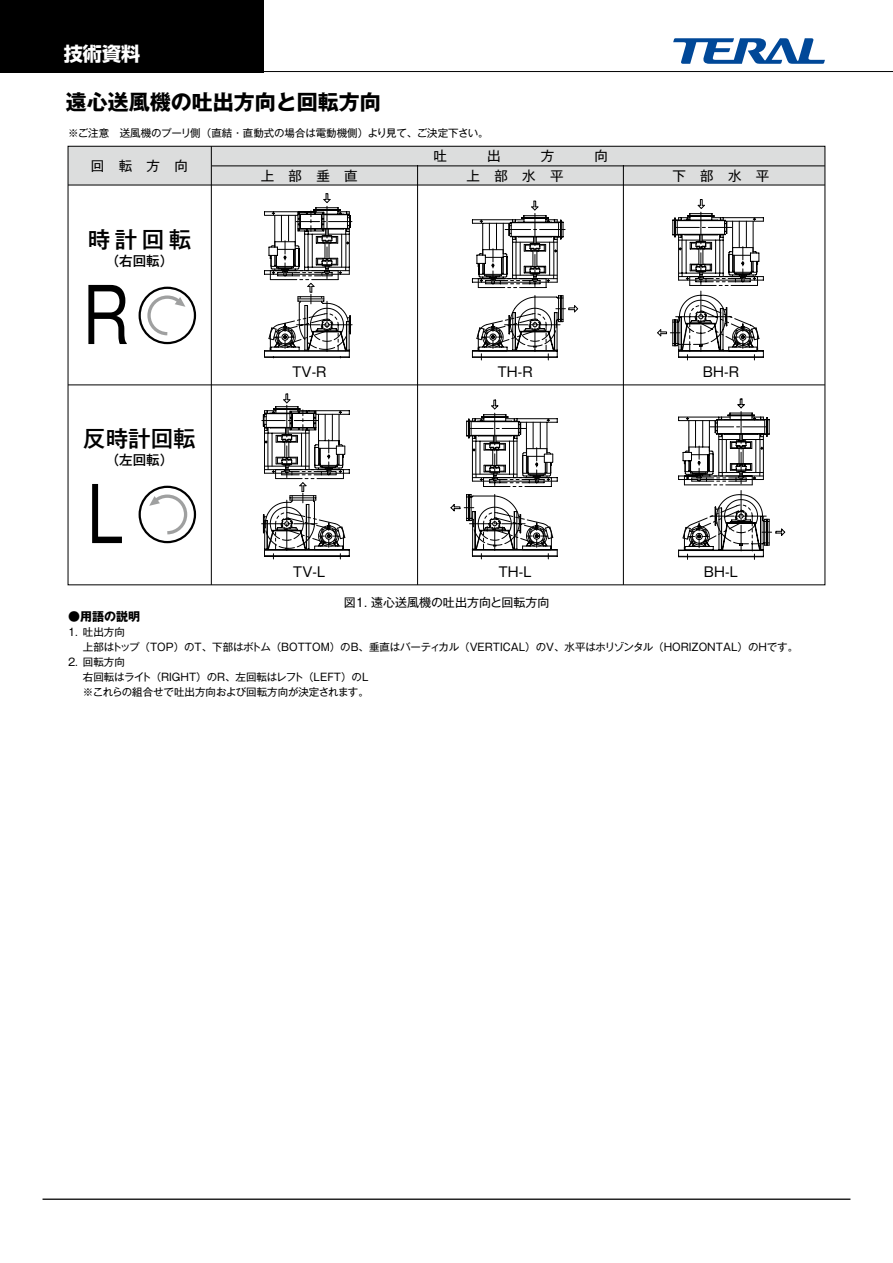
<style>
.page{position:relative;width:893px;height:1263px;background:#fff}
.page>*{position:absolute;margin:0;border:0;box-sizing:border-box;transform-origin:0 0}
.t1{font:75px "Gothic MB101 Pro";color:#000;scale:.8 1}
.t2{font:500 22.5px "Gothic MB101 Pro";color:#000}
.t3{font:700 21px "Gothic MB101 Pro";color:#000}
.t4{font:700 19.2px "Shin Go Pro";color:#fff}
.t5{font:13.5px "Gothic MB101 Pro";letter-spacing:1.06em;color:#000}
.t6{font:500 13.5px "Gothic MB101 Pro";color:#000}
.t7{font:12px "Gothic MB101 Pro";color:#000}
.t8{font:700 12px "Gothic MB101 Pro";color:#000}
.t9{font:10.5px/15px "Gothic MB101 Pro";letter-spacing:-.005em;color:#000}
</style>
<div class="page">
<div style="left:68px;top:146px;width:757px;height:39px;background:#dcdddd"></div>
<hr style="left:211px;top:146px;width:1px;height:439px;background:#000">
<hr style="left:417px;top:165px;width:1px;height:420px;background:#000">
<hr style="left:623px;top:165px;width:1px;height:420px;background:#000">
<hr style="left:212px;top:166px;width:613px;height:1px;background:#000">
<hr style="left:68px;top:185px;width:757px;height:1px;background:#000">
<hr style="left:68px;top:385px;width:757px;height:1px;background:#000">
<div style="left:139px;top:287px;width:57px;height:57px;border:2px solid #000;border-radius:50%"></div>
<svg style="left:146px;top:294px;width:39px;height:43px"></svg>
<div style="left:139px;top:486px;width:57px;height:57px;border:2px solid #000;border-radius:50%"></div>
<svg style="left:149px;top:493px;width:40px;height:43px"></svg>
<svg style="left:264px;top:193px;width:88px;height:165px"></svg>
<svg style="left:262px;top:393px;width:88px;height:166px"></svg>
<svg style="left:472px;top:201px;width:106px;height:159px"></svg>
<svg style="left:450px;top:400px;width:108px;height:159px"></svg>
<svg style="left:657px;top:199px;width:107px;height:161px"></svg>
<svg style="left:678px;top:398px;width:107px;height:161px"></svg>
<div style="left:0;top:0;width:264px;height:72px;background:#000"></div>
<hr style="left:0;top:71px;width:893px;height:1px;background:#000">
<hr style="left:43px;top:1198px;width:807px;height:2px;background:#000">
<svg style="left:673px;top:38px;width:152px;height:26px"></svg>
<h3 class="t4" style="left:64px;top:39px;width:78px">技術資料</h3>
<h3 class="t3" style="left:66px;top:85px;width:317px">遠心送風機の吐出方向と回転方向</h3>
<p class="t9" style="left:68px;top:124px;width:422px">※ご注意　送風機のプーリ側（直結・直動式の場合は電動機側）より見て、ご決定下さい。</p>
<p class="t5" style="left:91px;top:154px;width:99px">回転方向</p>
<h2 class="t2" style="left:88px;top:221px;width:105px">時計回転</h2>
<p class="t6" style="left:106px;top:249px;width:69px">（右回転）</p>
<h1 class="t1" style="left:76px;top:253px;width:76px">Ｒ</h1>
<h2 class="t2" style="left:83px;top:420px;width:114px">反時計回転</h2>
<p class="t6" style="left:106px;top:448px;width:69px">（左回転）</p>
<h1 class="t1" style="left:87px;top:452px;width:49px">L</h1>
<p class="t5" style="left:434px;top:145px;width:15px">吐</p>
<p class="t5" style="left:487px;top:145px;width:15px">出</p>
<p class="t5" style="left:541px;top:145px;width:15px">方</p>
<p class="t5" style="left:594px;top:145px;width:15px">向</p>
<p class="t5" style="left:261px;top:165px;width:99px">上部垂直</p>
<p class="t5" style="left:467px;top:165px;width:99px">上部水平</p>
<p class="t5" style="left:290px;top:361px;width:40px">ＴＶ-Ｒ</p>
<p class="t5" style="left:495px;top:361px;width:40px">ＴＨ-Ｒ</p>
<p class="t5" style="left:291px;top:561px;width:39px">ＴＶ-Ｌ</p>
<p class="t5" style="left:496px;top:561px;width:39px">ＴＨ-Ｌ</p>
<p class="t7" style="left:344px;top:592px;width:207px">図1. 遠心送風機の吐出方向と回転方向</p>
<p class="t5" style="left:672px;top:165px;width:99px">下部水平</p>
<p class="t5" style="left:701px;top:361px;width:41px">ＢＨ-Ｒ</p>
<p class="t5" style="left:702px;top:561px;width:40px">ＢＨ-Ｌ</p>
<p class="t8" style="left:68px;top:606px;width:73px">●用語の説明</p>
<p class="t9" style="left:83px;top:623px;width:717px;text-indent:-15px">1. 吐出方向<br>上部はトップ（TOP）のＴ、下部はボトム（BOTTOM）のＢ、垂直はバーティカル（VERTICAL）のＶ、水平はホリゾンタル（HORIZONTAL）のＨです。</p>
<p class="t9" style="left:83px;top:653px;width:289px;text-indent:-15px">2. 回転方向<br>右回転はライト（RIGHT）のＲ、左回転はレフト（LEFT）のＬ※これらの組合せで吐出方向および回転方向が決定されます。</p>
</div>
